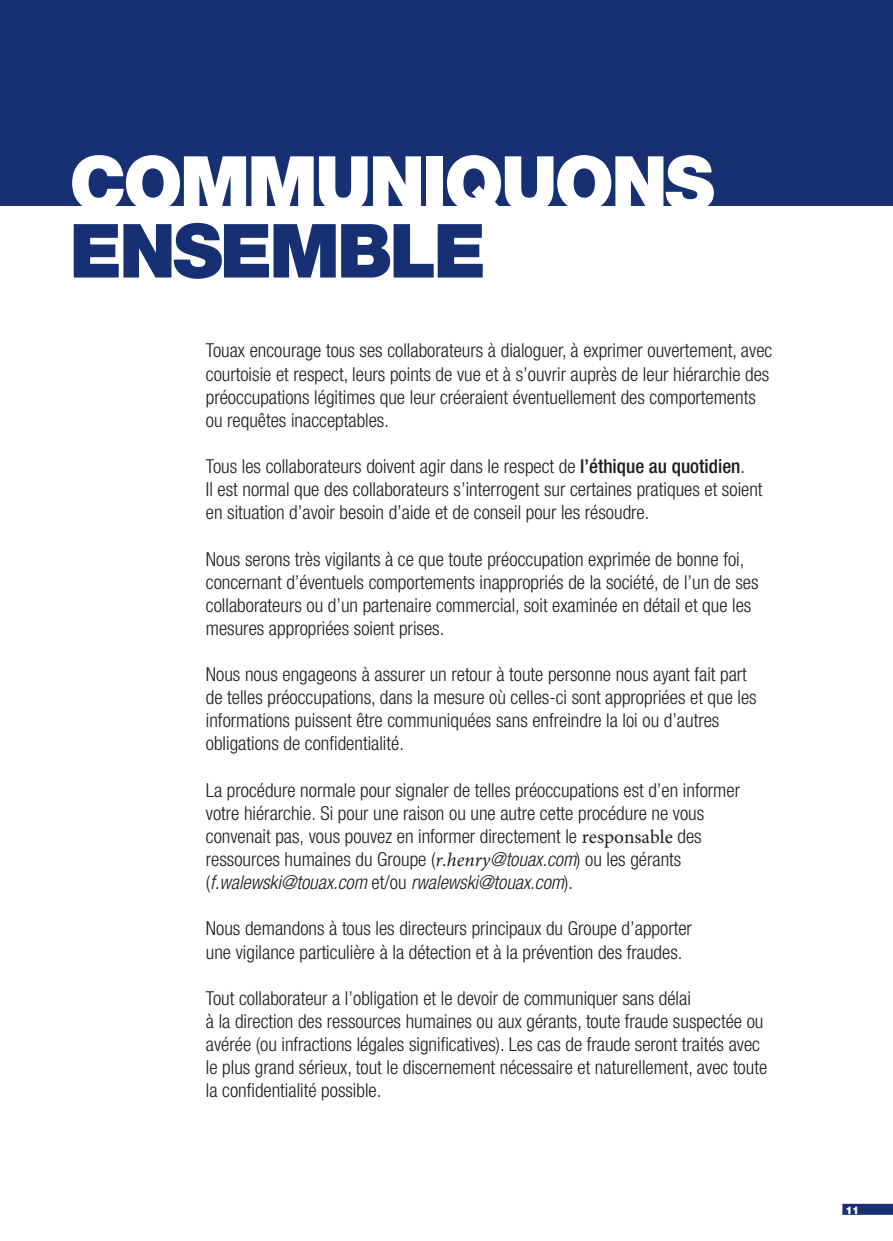
<style>
.page{position:relative;width:893px;height:1241px;background:#fff}
.page>*{position:absolute;margin:0;border:0;box-sizing:border-box;transform-origin:0 0}
.t1{font:900 74.73px "Helvetica Neue LT Com";letter-spacing:-.04em;color:#fff}
.t2{font:900 74.73px "Helvetica Neue LT Com";letter-spacing:-.04em;color:#163073}
.t3{font:300 condensed 19.25px/23.1px "Helvetica Neue LT Com";color:#1d1d1b}
.t4{font:900 10.5px "Helvetica Neue LT Com";color:#fff}
.s1{font-weight:500}
.s2{font-family:"Minion Pro";font-weight:400;font-stretch:normal}
.s3{font-family:"Minion Pro";font-weight:400;font-style:italic;font-stretch:normal}
.s4{font-style:italic}
</style>
<div class="page">
<svg style="left:842px;top:1203px;width:51px;height:11px"></svg>
<div style="left:1px;top:0;width:892px;height:206px;background:#163073"></div>
<img style="left:0;top:0;width:1px;height:1240px">
<p class="t1" style="left:69px;top:138px;width:647px">COMMUNIQUONS</p>
<p class="t2" style="left:69px;top:206px;width:418px">ENSEMBLE</p>
<p class="t3" style="left:206px;top:339px;width:568px">Touax encourage tous ses collaborateurs à dialoguer, à exprimer ouvertement, avec courtoisie et respect, leurs points de vue et à s’ouvrir auprès de leur hiérarchie des préoccupations légitimes que leur créeraient éventuellement des comportements ou requêtes inacceptables.</p>
<p class="t3" style="left:206px;top:454px;width:541px">Tous les collaborateurs doivent agir dans le respect de <span class="s1">l’éthique au quotidien</span>.</p>
<p class="t3" style="left:206px;top:477px;width:558px">Il est normal que des collaborateurs s’interrogent sur certaines pratiques et soient en situation d’avoir besoin d’aide et de conseil pour les résoudre.</p>
<p class="t3" style="left:206px;top:547px;width:554px">Nous serons très vigilants à ce que toute préoccupation exprimée de bonne foi, concernant d’éventuels comportements inappropriés de la société, de l’un de ses collaborateurs ou d’un partenaire commercial, soit examinée en détail et que les mesures appropriées soient prises.</p>
<p class="t3" style="left:206px;top:662px;width:552px">Nous nous engageons à assurer un retour à toute personne nous ayant fait part de telles préoccupations, dans la mesure où celles-ci sont appropriées et que les informations puissent être communiquées sans enfreindre la loi ou d’autres</p>
<p class="t3" style="left:206px;top:732px;width:200px">obligations de confidentialité.</p>
<p class="t3" style="left:206px;top:778px;width:536px">La procédure normale pour signaler de telles préoccupations est d’en informer votre hiérarchie. Si pour une raison ou une autre cette procédure ne vous convenait pas, vous pouvez en informer directement le <span class="s2">responsable</span> des ressources humaines du Groupe (<span class="s3">r.henry</span><span class="s4">@touax.com</span>) ou les gérants (<span class="s4">f.walewski@touax.com</span> et/ou <span class="s4">rwalewski@touax.com</span>).</p>
<p class="t3" style="left:206px;top:916px;width:487px">Nous demandons à tous les directeurs principaux du Groupe d’apporter</p>
<p class="t3" style="left:206px;top:939px;width:478px">une vigilance particulière à la détection et à la prévention des fraudes.</p>
<p class="t3" style="left:206px;top:986px;width:486px">Tout collaborateur a l’obligation et le devoir de communiquer sans délai</p>
<p class="t3" style="left:206px;top:1009px;width:563px">à la direction des ressources humaines ou aux gérants, toute fraude suspectée ou avérée (ou infractions légales significatives). Les cas de fraude seront traités avec le plus grand sérieux, tout le discernement nécessaire et naturellement, avec toute la confidentialité possible.</p>
<p class="t4" style="left:845px;top:1203px;width:15px">11</p>
</div>
